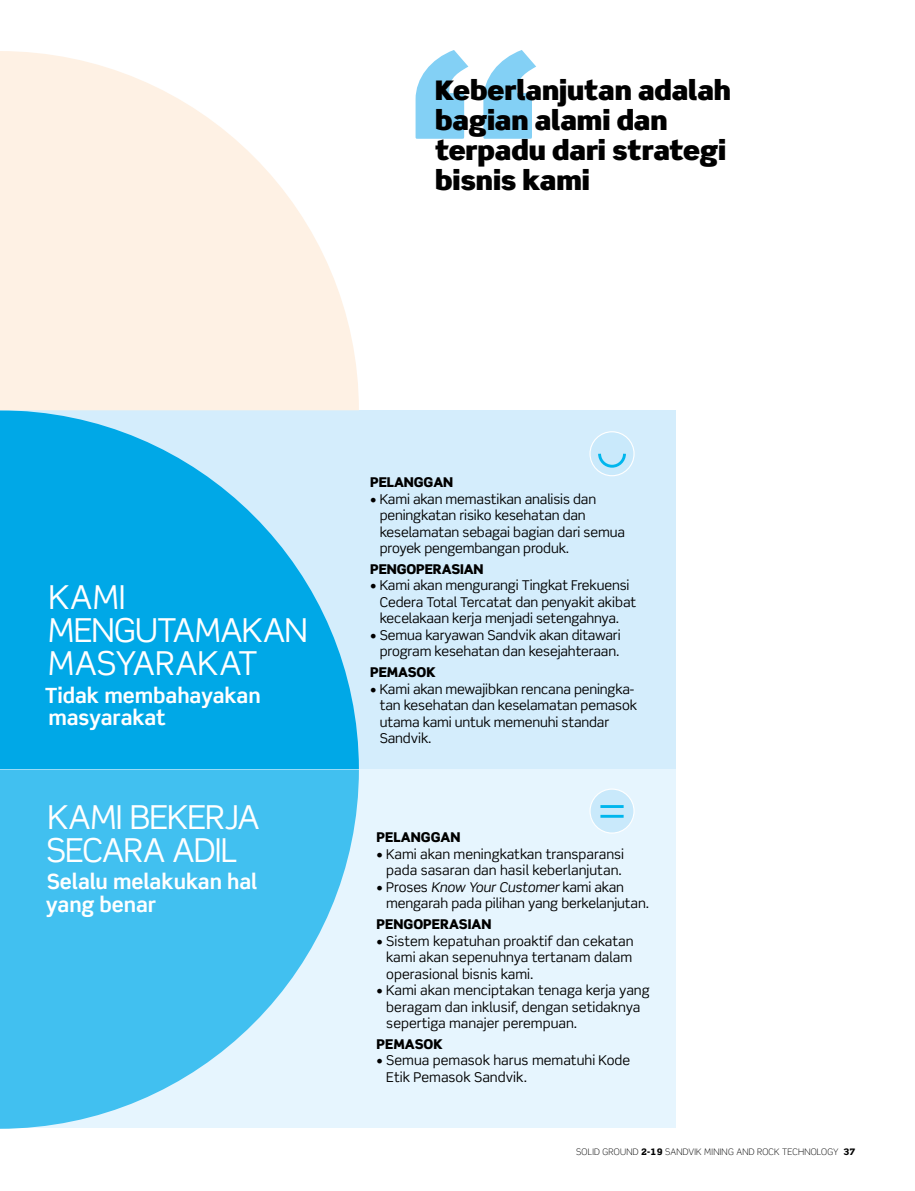
<style>
.page{position:relative;width:915px;height:1191px;background:#fff}
.page>*{position:absolute;margin:0;border:0;box-sizing:border-box;transform-origin:0 0}
.t1{font:33px/33px "Scene Pro";letter-spacing:-.025em;color:#fff}
.t2{font:900 27px/30px "Scene Pro";color:#000}
.t3{font:700 21px/22.5px "Scene Pro";letter-spacing:-.005em;color:#fff}
.t4{font:13.5px/16.5px "Scene Pro";letter-spacing:-.01em;color:#000}
.t5{font:900 13.5px "Scene Pro";letter-spacing:-.01em;color:#000}
.t6{font:300 9px "Scene Pro";letter-spacing:.025em;color:#000}
.s1{font-style:italic}
.s2{font-weight:900}
</style>
<div class="page">
<div style="left:0;top:410px;width:675px;height:359px;background:#d4edfc"></div>
<svg style="left:0;top:410px;width:359px;height:359px;fill:#00a8e7"></svg>
<div style="left:0;top:769px;width:675px;height:359px;background:#e6f5fe"></div>
<svg style="left:0;top:51px;width:359px;height:359px;fill:#fef1e4"></svg>
<svg style="left:0;top:769px;width:359px;height:359px;fill:#41c0f0"></svg>
<svg style="left:589px;top:788px;width:46px;height:46px"></svg>
<hr style="left:600px;top:805px;width:23px;height:3px;background:#00b6ed">
<hr style="left:600px;top:815px;width:23px;height:2px;background:#00b6ed">
<svg style="left:589px;top:431px;width:46px;height:46px"></svg>
<svg style="left:415px;top:50px;width:121px;height:89px"></svg>
<h2 class="t2" style="left:435px;top:75px;width:297px">Keberlanjutan adalah bagian alami dan terpadu dari strategi bisnis kami</h2>
<h1 class="t1" style="left:48px;top:580px;width:261px">KAMI<br>MENGUTAMAKAN<br>MASYARAKAT</h1>
<h3 class="t3" style="left:45px;top:684px;width:217px">Tidak membahayakan masyarakat</h3>
<h1 class="t1" style="left:46px;top:800px;width:215px">KAMI BEKERJA<br>SECARA ADIL</h1>
<h3 class="t3" style="left:46px;top:870px;width:213px">Selalu melakukan hal yang benar</h3>
<p class="t5" style="left:370px;top:473px;width:84px">PELANGGAN</p>
<p class="t4" style="left:379px;top:490px;width:247px;text-indent:-9px">• Kami akan memastikan analisis dan peningkatan risiko kesehatan dan keselamatan sebagai bagian dari semua proyek pengembangan produk.</p>
<p class="t5" style="left:370px;top:560px;width:115px">PENGOPERASIAN</p>
<p class="t4" style="left:379px;top:577px;width:258px;text-indent:-9px">• Kami akan mengurangi Tingkat Frekuensi<br>Cedera Total Tercatat dan penyakit akibat kecelakaan kerja menjadi setengahnya.</p>
<p class="t4" style="left:370px;top:626px;width:252px;text-align:right">• Semua karyawan Sandvik akan ditawari program kesehatan dan kesejahteraan.</p>
<p class="t5" style="left:370px;top:663px;width:67px">PEMASOK</p>
<p class="t4" style="left:379px;top:680px;width:259px;text-indent:-9px">• Kami akan mewajibkan rencana peningka&shy;tan kesehatan dan keselamatan pemasok utama kami untuk memenuhi standar<br>Sandvik.</p>
<p class="t5" style="left:376px;top:828px;width:85px">PELANGGAN</p>
<p class="t4" style="left:376px;top:845px;width:249px;text-align:center">• Kami akan meningkatkan transparansi pada sasaran dan hasil keberlanjutan.</p>
<p class="t4" style="left:386px;top:878px;width:264px;text-indent:-10px">• Proses <span class="s1">Know Your Customer</span> kami akan mengarah pada pilihan yang berkelanjutan.</p>
<p class="t5" style="left:376px;top:915px;width:116px">PENGOPERASIAN</p>
<p class="t4" style="left:386px;top:932px;width:249px;text-align:justify;text-indent:-10px">• Sistem kepatuhan proaktif dan cekatan kami akan sepenuhnya tertanam dalam operasional bisnis kami.</p>
<p class="t4" style="left:386px;top:981px;width:265px;text-indent:-10px">• Kami akan menciptakan tenaga kerja yang beragam dan inklusif, dengan setidaknya sepertiga manajer perempuan.</p>
<p class="t5" style="left:376px;top:1035px;width:68px">PEMASOK</p>
<p class="t4" style="left:386px;top:1052px;width:245px;text-indent:-10px">• Semua pemasok harus mematuhi Kode<br>Etik Pemasok Sandvik.</p>
<p class="t6" style="left:576px;top:1146px;width:280px">SOLID GROUND <span class="s2">2-19</span> SANDVIK MINING AND ROCK TECHNOLOGY <span class="s2">37</span></p>
</div>
